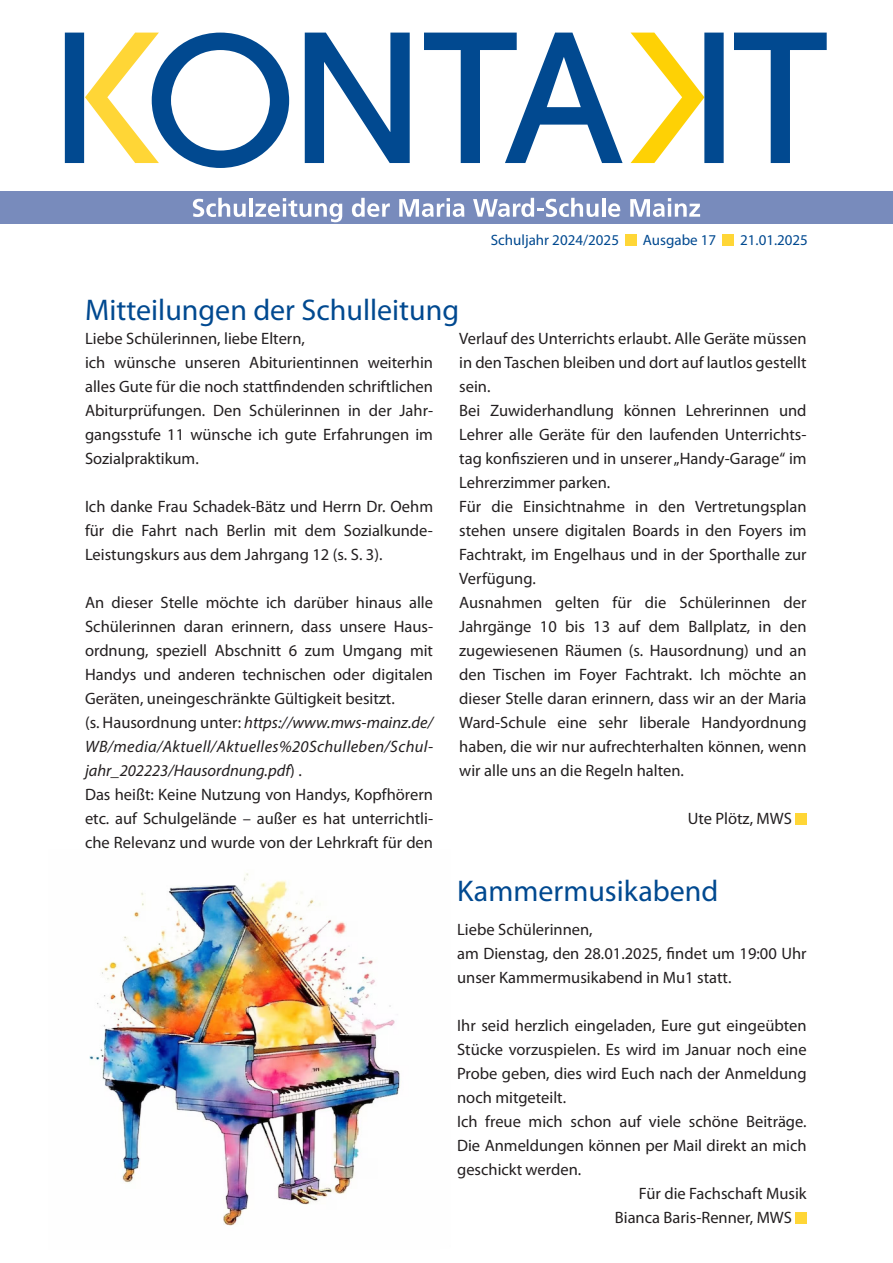
<style>
.page{position:relative;width:893px;height:1263px;background:#fff}
.page>*{position:absolute;margin:0;border:0;box-sizing:border-box;transform-origin:0 0}
.t1{font:30px "Myriad Pro";color:#014990}
.t2{font:16.5px/24px "Myriad Pro";color:#231f20;text-align:justify}
.t3{font:italic 16.5px/24px "Myriad Pro";letter-spacing:.01em;color:#231f20;text-align:justify}
.t4{font:15px "Myriad Pro";color:#014990}
.s1{font-style:normal}
</style>
<div class="page">
<div style="left:0;top:192px;width:893px;height:32px;background:#788bbc"></div>
<svg style="left:193px;top:198px;width:53px;height:19px"></svg>
<hr style="left:249px;top:198px;width:4px;height:19px;background:#fff">
<svg style="left:255px;top:198px;width:87px;height:24px"></svg>
<svg style="left:352px;top:198px;width:38px;height:19px"></svg>
<svg style="left:399px;top:198px;width:65px;height:19px"></svg>
<svg style="left:473px;top:198px;width:125px;height:19px"></svg>
<hr style="left:602px;top:198px;width:3px;height:19px;background:#fff">
<svg style="left:608px;top:203px;width:12px;height:14px"></svg>
<svg style="left:630px;top:198px;width:70px;height:19px"></svg>
<div style="left:625px;top:234px;width:11px;height:11px;background:#ffd636"></div>
<div style="left:723px;top:234px;width:11px;height:11px;background:#ffd636"></div>
<svg style="left:305px;top:33px;width:105px;height:130px"></svg>
<svg style="left:424px;top:33px;width:199px;height:130px"></svg>
<svg style="left:734px;top:33px;width:93px;height:130px"></svg>
<svg style="left:631px;top:33px;width:93px;height:130px"></svg>
<svg style="left:65px;top:33px;width:224px;height:135px"></svg>
<img style="left:89px;top:873px;width:311px;height:353px">
<div style="left:795px;top:1212px;width:12px;height:11px;background:#ffd636"></div>
<div style="left:795px;top:813px;width:12px;height:11px;background:#ffd636"></div>
<p class="t4" style="left:491px;top:231px;width:130px">Schuljahr 2024/2025</p>
<p class="t4" style="left:643px;top:231px;width:75px">Ausgabe 17</p>
<p class="t4" style="left:740px;top:231px;width:69px">21.01.2025</p>
<p class="t1" style="left:85px;top:292px;width:376px">Mitteilungen der Schulleitung</p>
<p class="t2" style="left:85px;top:326px;width:221px">Liebe Schülerinnen, liebe Eltern,</p>
<p class="t2" style="left:85px;top:350px;width:350px">ich wünsche unseren Abiturientinnen weiterhin alles Gute für die noch stattfindenden schriftlichen Abiturprüfungen. Den Schülerinnen in der Jahr&shy;gangsstufe 11 wünsche ich gute Erfahrungen im Sozialpraktikum.</p>
<p class="t2" style="left:85px;top:494px;width:350px">Ich danke Frau Schadek-Bätz und Herrn Dr. Oehm für die Fahrt nach Berlin mit dem Sozialkunde-Leistungskurs aus dem Jahrgang 12 (s. S. 3).</p>
<p class="t2" style="left:85px;top:590px;width:350px">An dieser Stelle möchte ich darüber hinaus alle Schülerinnen daran erinnern, dass unsere Haus&shy;ordnung, speziell Abschnitt 6 zum Umgang mit Handys und anderen technischen oder digitalen Geräten, uneingeschränkte Gültigkeit besitzt.</p>
<p class="t3" style="left:85px;top:710px;width:350px"><span class="s1">(s. Hausordnung unter:</span> https://www.mws-mainz.de/ WB/media/Aktuell/Aktuelles%20Schulleben/Schul&shy;jahr_202223/Hausordnung.pdf<span class="s1">) .</span></p>
<p class="t2" style="left:85px;top:782px;width:350px">Das heißt: Keine Nutzung von Handys, Kopfhörern etc. auf Schulgelände – außer es hat unterrichtli&shy;che Relevanz und wurde von der Lehrkraft für den</p>
<p class="t2" style="left:459px;top:326px;width:349px">Verlauf des Unterrichts erlaubt. Alle Geräte müssen in den Taschen bleiben und dort auf lautlos gestellt sein.</p>
<p class="t2" style="left:459px;top:398px;width:349px">Bei Zuwiderhandlung können Lehrerinnen und Lehrer alle Geräte für den laufenden Unterrichts&shy;tag konfiszieren und in unserer „Handy-Garage“ im Lehrerzimmer parken.</p>
<p class="t2" style="left:459px;top:494px;width:349px">Für die Einsichtnahme in den Vertretungsplan stehen unsere digitalen Boards in den Foyers im Fachtrakt, im Engelhaus und in der Sporthalle zur Verfügung.</p>
<p class="t2" style="left:459px;top:590px;width:349px">Ausnahmen gelten für die Schülerinnen der Jahrgänge 10 bis 13 auf dem Ballplatz, in den zugewiesenen Räumen (s. Hausordnung) und an den Tischen im Foyer Fachtrakt. Ich möchte an dieser Stelle daran erinnern, dass wir an der Maria Ward-Schule eine sehr liberale Handyordnung haben, die wir nur aufrechterhalten können, wenn wir alle uns an die Regeln halten.</p>
<p class="t2" style="left:688px;top:806px;width:106px">Ute Plötz, MWS</p>
<p class="t1" style="left:457px;top:872px;width:263px">Kammermusikabend</p>
<p class="t2" style="left:457px;top:917px;width:137px">Liebe Schülerinnen,</p>
<p class="t2" style="left:457px;top:941px;width:351px">am Dienstag, den 28.01.2025, findet um 19:00 Uhr unser Kammermusikabend in Mu1 statt.</p>
<p class="t2" style="left:457px;top:1013px;width:351px">Ihr seid herzlich eingeladen, Eure gut eingeübten Stücke vorzuspielen. Es wird im Januar noch eine Probe geben, dies wird Euch nach der Anmeldung noch mitgeteilt.</p>
<p class="t2" style="left:457px;top:1109px;width:351px">Ich freue mich schon auf viele schöne Beiträge.<br>Die Anmeldungen können per Mail direkt an mich geschickt werden.</p>
<p class="t2" style="left:639px;top:1181px;width:169px">Für die Fachschaft Musik</p>
<p class="t2" style="left:615px;top:1205px;width:179px">Bianca Baris-Renner, MWS</p>
</div>
